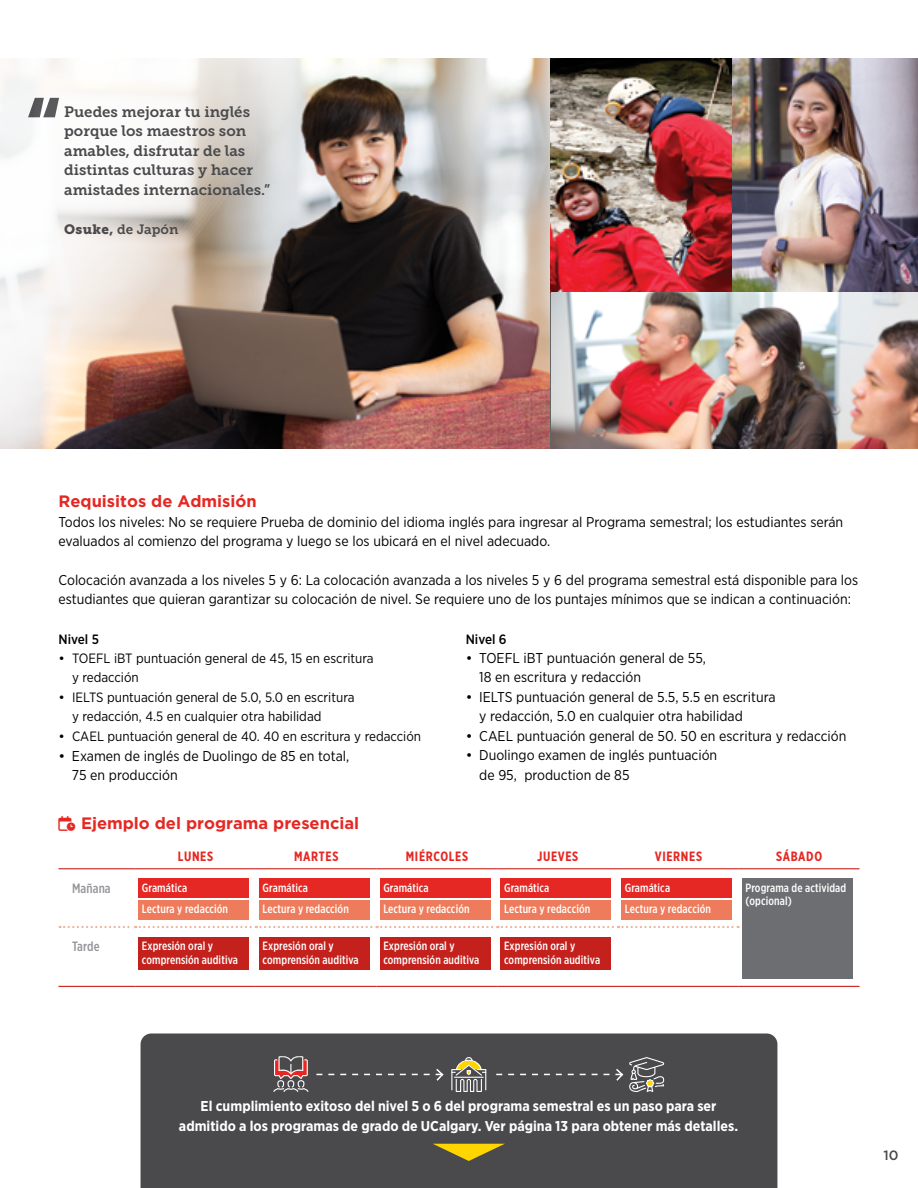
<style>
.page{position:relative;width:918px;height:1188px;background:#fff}
.page>*{position:absolute;margin:0;border:0;box-sizing:border-box;transform-origin:0 0}
.t1{font:700 16.5px "Gotham";color:#e52823}
.t2{font:15px/19.5px "Museo Slab 700";color:#4a4a4d}
.t3{font:14.25px/19.5px "Gotham Narrow";color:#000}
.t4{font:700 14.25px/19.5px "Gotham Narrow";color:#fff;text-align:center}
.t5{font:13.5px/19.5px "Gotham Narrow";color:#000}
.t6{font:700 13.5px "Gotham X Narrow";letter-spacing:.05em;color:#e52823}
.t7{font:13.5px "Museo Slab 700";color:#4a4a4d}
.t8{font:500 13.5px "Gotham Narrow";color:#000}
.t9{font:500 13.5px "Gotham X Narrow";letter-spacing:.01em;color:#939598}
.t10{font:500 13.5px "Gotham";color:#4a4a4d}
.t11{font:500 12px/21.6px "Gotham X Narrow";letter-spacing:.01em;color:#fff}
.s1{font-family:"Museo Slab 900"}
.s2{font-family:"Gotham"}
</style>
<div class="page">
<div style="left:141px;top:1034px;width:636px;height:154px;background:#4a4a4d"></div>
<svg style="left:433px;top:1144px;width:72px;height:17px"></svg>
<svg style="left:273px;top:1054px;width:35px;height:38px"></svg>
<svg style="left:451px;top:1057px;width:35px;height:35px"></svg>
<svg style="left:316px;top:1067px;width:129px;height:15px;background:#555558"></svg>
<svg style="left:496px;top:1057px;width:168px;height:35px;background:#575759"></svg>
<img style="left:0;top:58px;width:551px;height:390px">
<img style="left:551px;top:58px;width:367px;height:235px">
<img style="left:551px;top:293px;width:367px;height:155px">
<hr style="left:58px;top:868px;width:77px;height:1px;background:#c5211c">
<hr style="left:135px;top:868px;width:121px;height:1px;background:#c5211c">
<hr style="left:256px;top:868px;width:121px;height:1px;background:#c5211c">
<hr style="left:377px;top:868px;width:120px;height:1px;background:#c5211c">
<hr style="left:497px;top:868px;width:121px;height:1px;background:#c5211c">
<hr style="left:618px;top:868px;width:121px;height:1px;background:#c5211c">
<hr style="left:58px;top:986px;width:77px;height:1px;background:#c5211c">
<hr style="left:135px;top:986px;width:121px;height:1px;background:#c5211c">
<hr style="left:256px;top:986px;width:121px;height:1px;background:#c5211c">
<hr style="left:377px;top:986px;width:120px;height:1px;background:#c5211c">
<hr style="left:497px;top:986px;width:121px;height:1px;background:#c5211c">
<hr style="left:618px;top:986px;width:121px;height:1px;background:#c5211c">
<svg style="left:60px;top:926px;width:679px;height:2px"></svg>
<hr style="left:739px;top:868px;width:120px;height:1px;background:#c5211c">
<hr style="left:739px;top:986px;width:120px;height:1px;background:#c5211c">
<div style="left:138px;top:879px;width:111px;height:19px;background:#e52823"></div>
<div style="left:138px;top:900px;width:111px;height:19px;background:#ee7b5b"></div>
<div style="left:259px;top:879px;width:111px;height:19px;background:#e52823"></div>
<div style="left:259px;top:900px;width:111px;height:19px;background:#ee7b5b"></div>
<div style="left:380px;top:879px;width:111px;height:19px;background:#e52823"></div>
<div style="left:380px;top:900px;width:111px;height:19px;background:#ee7b5b"></div>
<div style="left:501px;top:879px;width:110px;height:19px;background:#e52823"></div>
<div style="left:501px;top:900px;width:110px;height:19px;background:#ee7b5b"></div>
<div style="left:621px;top:879px;width:111px;height:19px;background:#e52823"></div>
<div style="left:621px;top:900px;width:111px;height:19px;background:#ee7b5b"></div>
<div style="left:742px;top:879px;width:111px;height:100px;background:#6d6e71"></div>
<div style="left:138px;top:937px;width:111px;height:32px;background:#c5211c"></div>
<div style="left:259px;top:937px;width:111px;height:32px;background:#c5211c"></div>
<div style="left:380px;top:937px;width:111px;height:32px;background:#c5211c"></div>
<div style="left:501px;top:937px;width:110px;height:32px;background:#c5211c"></div>
<p class="t2" style="left:64px;top:102px;width:207px">Puedes mejorar tu inglés porque los maestros son amables, disfrutar de las distintas culturas y hacer amistades internacionales.”</p>
<p class="t7" style="left:64px;top:222px;width:116px"><span class="s1">Osuke,</span> de Japón</p>
<p class="t1" style="left:58px;top:490px;width:200px">Requisitos de Admisión</p>
<p class="t3" style="left:58px;top:511px;width:786px">Todos los niveles: No se requiere Prueba de dominio del idioma inglés para ingresar al Programa semestral; los estudiantes serán evaluados al comienzo del programa y luego se los ubicará en el nivel adecuado.</p>
<p class="t3" style="left:58px;top:570px;width:801px">Colocación avanzada a los niveles 5 y 6: La colocación avanzada a los niveles 5 y 6 del programa semestral está disponible para los estudiantes que quieran garantizar su colocación de nivel. Se requiere uno de los puntajes mínimos que se indican a continuación:</p>
<p class="t8" style="left:58px;top:630px;width:42px">Nivel 5</p>
<p class="t5" style="left:72px;top:648px;width:303px;text-indent:-14px"><span class="s2">•</span> TOEFL iBT puntuación general de 45, 15 en escritura y redacción</p>
<p class="t5" style="left:72px;top:687px;width:284px;text-indent:-14px"><span class="s2">•</span> IELTS puntuación general de 5.0, 5.0 en escritura y redacción, 4.5 en cualquier otra habilidad</p>
<p class="t5" style="left:58px;top:726px;width:364px"><span class="s2">•</span> CAEL puntuación general de 40. 40 en escritura y redacción</p>
<p class="t3" style="left:72px;top:745px;width:279px;text-indent:-13px"><span class="s2">•</span> Examen de inglés de Duolingo de 85 en total,<br>75 en producción</p>
<p class="t8" style="left:466px;top:630px;width:42px">Nivel 6</p>
<p class="t3" style="left:479px;top:648px;width:228px;text-indent:-13px"><span class="s2">•</span> TOEFL iBT puntuación general de 55,<br>18 en escritura y redacción</p>
<p class="t3" style="left:479px;top:687px;width:298px;text-indent:-13px"><span class="s2">•</span> IELTS puntuación general de 5.5, 5.5 en escritura y redacción, 5.0 en cualquier otra habilidad</p>
<p class="t3" style="left:466px;top:726px;width:382px"><span class="s2">•</span> CAEL puntuación general de 50. 50 en escritura y redacción</p>
<p class="t3" style="left:479px;top:745px;width:240px;text-indent:-13px"><span class="s2">•</span> Duolingo examen de inglés puntuación de 95, production de 85</p>
<p class="t1" style="left:81px;top:812px;width:280px">Ejemplo del programa presencial</p>
<p class="t6" style="left:178px;top:848px;width:37px">LUNES</p>
<p class="t6" style="left:294px;top:848px;width:46px">MARTES</p>
<p class="t6" style="left:406px;top:848px;width:64px">MIÉRCOLES</p>
<p class="t6" style="left:537px;top:848px;width:43px">JUEVES</p>
<p class="t6" style="left:655px;top:848px;width:49px">VIERNES</p>
<p class="t6" style="left:776px;top:848px;width:48px">SÁBADO</p>
<p class="t9" style="left:72px;top:880px;width:40px">Mañana</p>
<p class="t11" style="left:142px;top:877px;width:88px">Gramática<br>Lectura y redacción</p>
<p class="t11" style="left:263px;top:877px;width:88px">Gramática<br>Lectura y redacción</p>
<p class="t11" style="left:383px;top:877px;width:88px">Gramática<br>Lectura y redacción</p>
<p class="t11" style="left:504px;top:877px;width:88px">Gramática<br>Lectura y redacción</p>
<p class="t11" style="left:625px;top:877px;width:88px">Gramática<br>Lectura y redacción</p>
<p class="t11" style="left:746px;top:881px;width:102px;line-height:13.5px">Programa de actividad (opcional)</p>
<p class="t9" style="left:72px;top:938px;width:29px">Tarde</p>
<p class="t11" style="left:142px;top:939px;width:98px;line-height:13.5px">Expresión oral y comprensión auditiva</p>
<p class="t11" style="left:263px;top:939px;width:98px;line-height:13.5px">Expresión oral y comprensión auditiva</p>
<p class="t11" style="left:383px;top:939px;width:98px;line-height:13.5px">Expresión oral y comprensión auditiva</p>
<p class="t11" style="left:504px;top:939px;width:98px;line-height:13.5px">Expresión oral y comprensión auditiva</p>
<p class="t4" style="left:179px;top:1097px;width:561px">El cumplimiento exitoso del nivel 5 o 6 del programa semestral es un paso para ser admitido a los programas de grado de UCalgary. Ver página 13 para obtener más detalles.</p>
<p class="t10" style="left:883px;top:1147px;width:17px">10</p>
</div>
